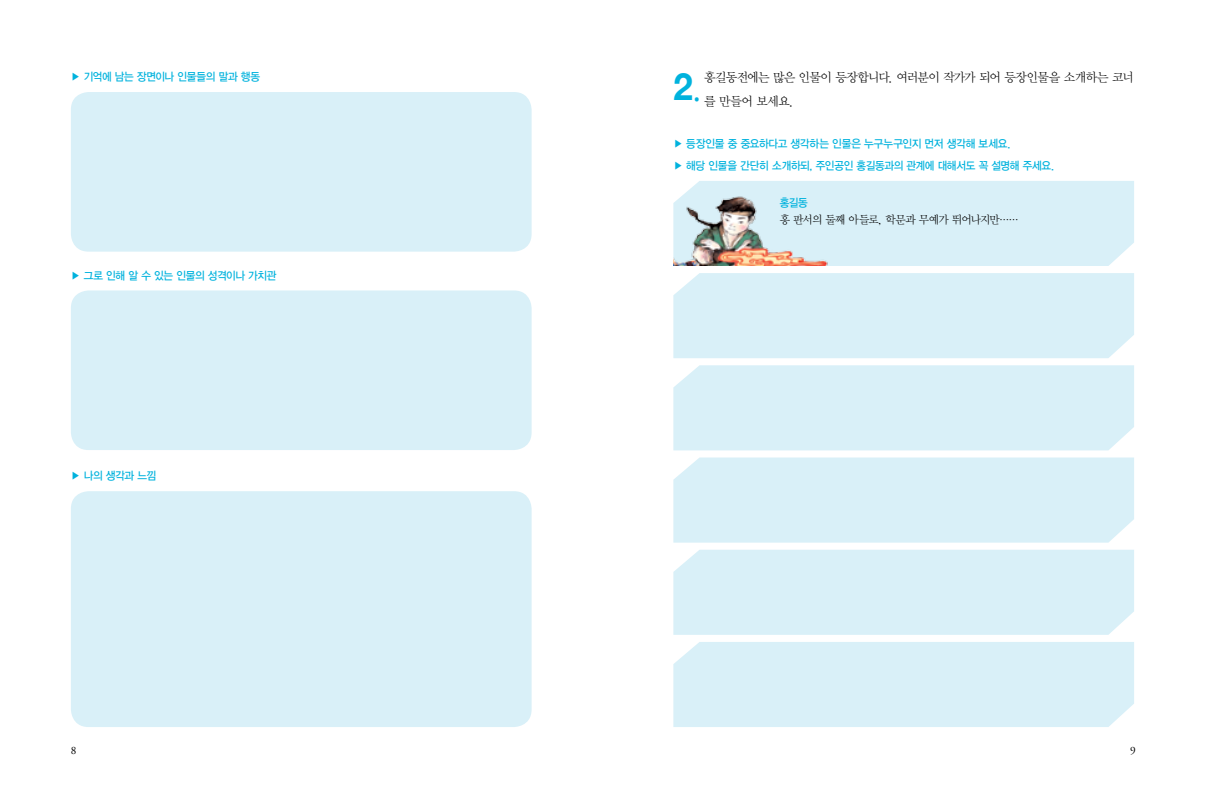
<style>
.page{position:relative;width:1205px;height:798px;background:#fff}
.page>*{position:absolute;margin:0;border:0;box-sizing:border-box;transform-origin:0 0}
.t1{font:700 37.5px "Helvetica Neue";color:#00b2dd;scale:.93 1}
.t2{font:12.5px/23.8px "YDVY Mj O12";letter-spacing:-.055em;color:#000}
.t3{font:11.25px/21.2px "YDVYGO13";letter-spacing:-.025em;color:#00b2dd;scale:.93 1}
.t4{font:11.25px "YDVY Mj O12";letter-spacing:-.07em;color:#000}
.t5{font:11.25px "Adobe Garamond Pro";color:#000}
.s1{font-family:"Adobe Myungjo Std";font-weight:500}
</style>
<div class="page">
<div style="left:71px;top:92px;width:460px;height:159px;background:#d9f0f8;border-radius:18px"></div>
<div style="left:71px;top:290px;width:460px;height:160px;background:#d9f0f8;border-radius:18px"></div>
<div style="left:71px;top:491px;width:460px;height:235px;background:#d9f0f8;border-radius:18px"></div>
<div style="left:838px;top:181px;width:296px;height:85px;background:#d9f0f8"></div>
<div style="left:673px;top:365px;width:461px;height:85px;background:#d9f0f8"></div>
<div style="left:673px;top:549px;width:461px;height:85px;background:#d9f0f8"></div>
<div style="left:673px;top:273px;width:461px;height:85px;background:#d9f0f8"></div>
<div style="left:673px;top:457px;width:461px;height:85px;background:#d9f0f8"></div>
<div style="left:673px;top:642px;width:461px;height:84px;background:#d9f0f8"></div>
<img style="left:673px;top:181px;width:165px;height:85px">
<p class="t3" style="left:71px;top:66px;width:205px">▶ 기억에 남는 장면이나 인물들의 말과 행동</p>
<p class="t3" style="left:71px;top:264px;width:222px">▶ 그로 인해 알 수 있는 인물의 성격이나 가치관</p>
<p class="t3" style="left:71px;top:465px;width:93px">▶ 나의 생각과 느낌</p>
<p class="t2" style="left:704px;top:65px;width:431px">홍길동전에는 많은 인물이 등장합니다. 여러분이 작가가 되어 등장인물을 소개하는 코너 를 만들어 보세요.</p>
<p class="t3" style="left:673px;top:133px;width:411px">▶ 등장인물 중 중요하다고 생각하는 인물은 누구누구인지 먼저 생각해 보세요.<br>▶ 해당 인물을 간단히 소개하되, 주인공인 홍길동과의 관계에 대해서도 꼭 설명해 주세요.</p>
<p class="t3" style="left:780px;top:192px;width:32px">홍길동</p>
<p class="t4" style="left:780px;top:213px;width:240px">홍 판서의 둘째 아들로, 학문과 무예가 뛰어나지만……</p>
<h1 class="t1" style="left:673px;top:63px;width:32px">2<span class="s1">.</span></h1>
<p class="t5" style="left:71px;top:743px;width:7px">8</p>
<p class="t5" style="left:1130px;top:743px;width:7px">9</p>
</div>
